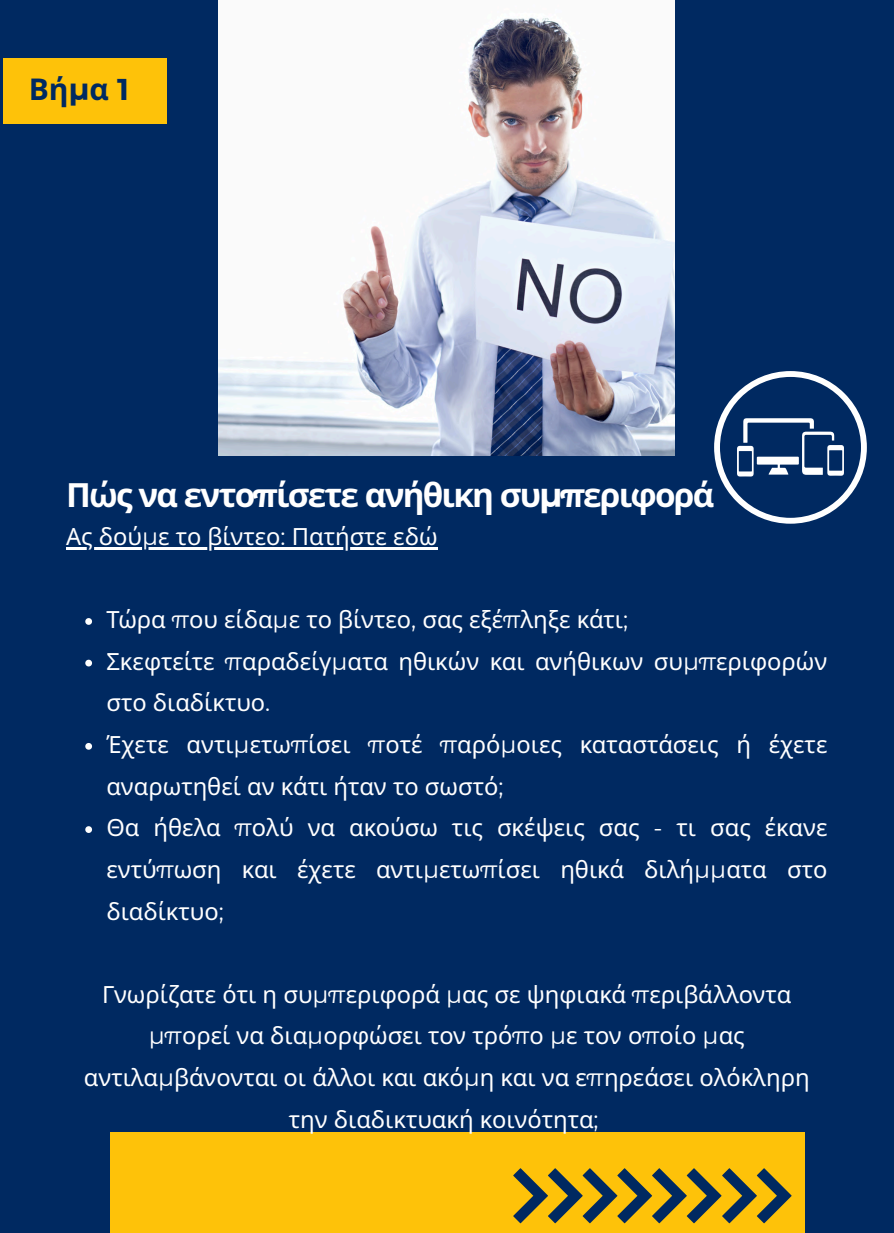
<style>
.page{position:relative;width:894px;height:1233px;background:#fff}
.page>*{position:absolute;margin:0;border:0;box-sizing:border-box;transform-origin:0 0}
.t1{font:700 33.3px "Noto Sans";letter-spacing:-.055em;color:#fff}
.t2{font:700 30px "Noto Sans";color:#002961}
.t3{font:23.7px/41.5px "Noto Sans";color:#fff}
.s1{font-family:"Montserrat"}
</style>
<div class="page">
<div style="left:0;top:0;width:893px;height:1233px;background:#002961"></div>
<div style="left:110px;top:1133px;width:694px;height:100px;background:#fec209"></div>
<div style="left:3px;top:58px;width:163px;height:66px;background:#fec209"></div>
<img style="left:219px;top:0;width:455px;height:455px">
<hr style="left:66px;top:547px;width:371px;height:2px;background:#fff">
<svg style="left:85px;top:618px;width:7px;height:7px"></svg>
<svg style="left:85px;top:660px;width:7px;height:6px"></svg>
<svg style="left:85px;top:743px;width:7px;height:7px"></svg>
<svg style="left:85px;top:826px;width:7px;height:7px"></svg>
<svg style="left:714px;top:371px;width:152px;height:153px"></svg>
<svg style="left:513px;top:1168px;width:278px;height:55px"></svg>
<p class="t2" style="left:29px;top:68px;width:102px">Βή<span class="s1">μ</span>α <span class="s1">1</span></p>
<p class="t1" style="left:66px;top:472px;width:649px">Πώς να εντο<span class="s1">π</span>ίσετε ανήθικη συ<span class="s1">μπ</span>εριφορά</p>
<h1 class="t3" style="left:66px;top:515px;width:373px">Ας δού<span class="s1">μ</span>ε το βίντεο<span class="s1">:</span> Πατήστε εδώ</h1>
<h1 class="t3" style="left:106px;top:598px;width:523px">Τώρα <span class="s1">π</span>ου είδα<span class="s1">μ</span>ε το βίντεο<span class="s1">,</span> σας εξέ<span class="s1">π</span>ληξε κάτι<span class="s1">;</span></h1>
<p class="t3" style="left:106px;top:640px;width:722px">Σκεφτείτε <span class="s1">π</span>αραδείγ<span class="s1">μ</span>ατα ηθικών και ανήθικων συ<span class="s1">μπ</span>εριφορών στο διαδίκτυο<span class="s1">.</span></p>
<p class="t3" style="left:106px;top:723px;width:722px">Έχετε αντι<span class="s1">μ</span>ετω<span class="s1">π</span>ίσει <span class="s1">π</span>οτέ <span class="s1">π</span>αρό<span class="s1">μ</span>οιες καταστάσεις ή έχετε αναρωτηθεί αν κάτι ήταν το σωστό<span class="s1">;</span></p>
<p class="t3" style="left:106px;top:806px;width:722px;text-align:justify">Θα ήθελα <span class="s1">π</span>ολύ να ακούσω τις σκέψεις σας <span class="s1">-</span> τι σας έκανε εντύ<span class="s1">π</span>ωση και έχετε αντι<span class="s1">μ</span>ετω<span class="s1">π</span>ίσει ηθικά διλή<span class="s1">μμ</span>ατα στο διαδίκτυο<span class="s1">;</span></p>
<p class="t3" style="left:84px;top:973px;width:727px;text-align:center">Γνωρίζατε ότι η συ<span class="s1">μπ</span>εριφορά <span class="s1">μ</span>ας σε ψηφιακά <span class="s1">π</span>εριβάλλοντα <span class="s1">μπ</span>ορεί να δια<span class="s1">μ</span>ορφώσει τον τρό<span class="s1">π</span>ο <span class="s1">μ</span>ε τον ο<span class="s1">π</span>οίο <span class="s1">μ</span>ας αντιλα<span class="s1">μ</span>βάνονται οι άλλοι και ακό<span class="s1">μ</span>η και να ε<span class="s1">π</span>ηρεάσει ολόκληρη την διαδικτυακή κοινότητα<span class="s1">;</span></p>
</div>
